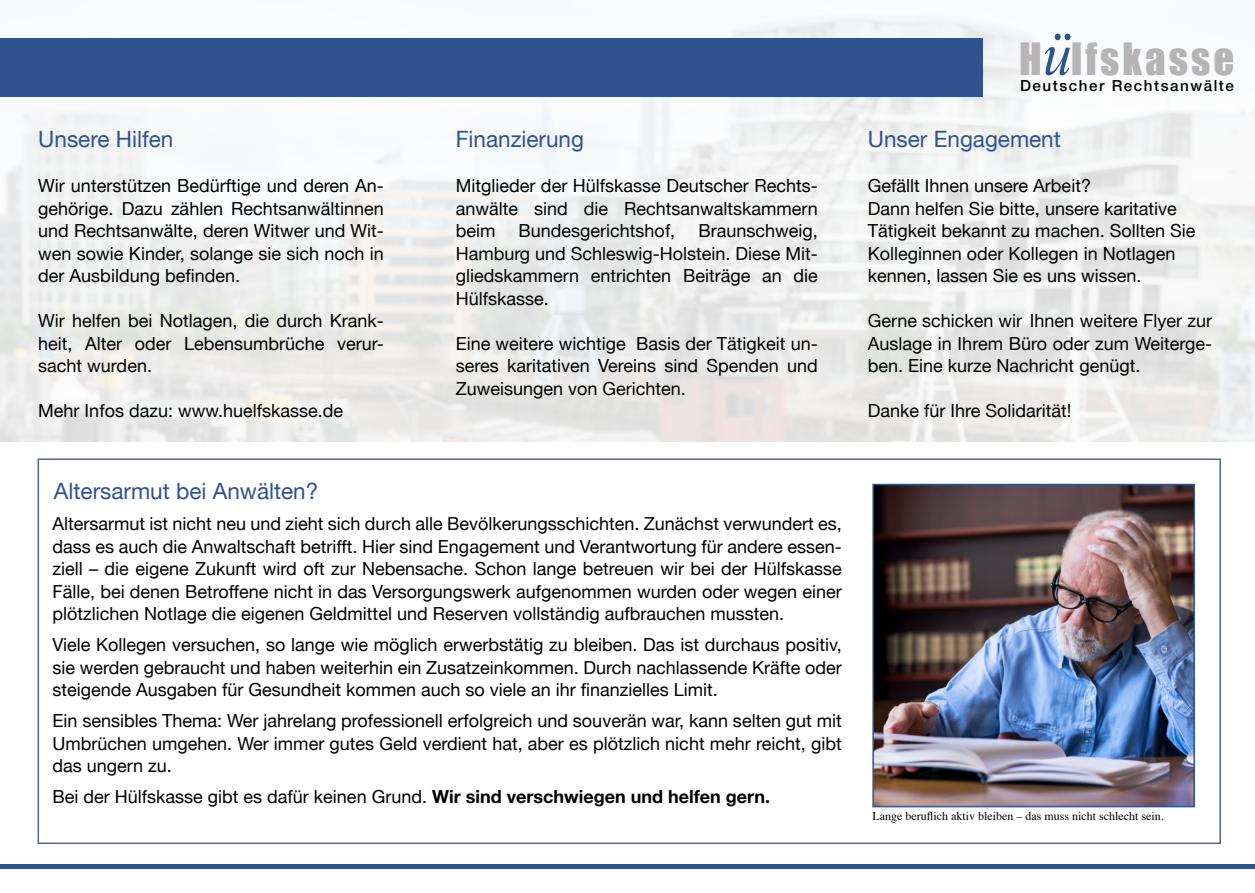
<style>
.page{position:relative;width:1255px;height:893px;background:#fff}
.page>*{position:absolute;margin:0;border:0;box-sizing:border-box;transform-origin:0 0}
.t1{font:40.8px "Impact";letter-spacing:.075em;color:#b6b4b5}
.t2{font:22.5px "Helvetica Neue LT";color:#2f538e}
.t3{font:18px/22.5px "Helvetica Neue LT";color:#000;text-align:justify}
.t4{font:500 15.15px "Helvetica Neue LT";letter-spacing:.1em;color:#000}
.t5{font:12px "Times";color:#000}
.s1{font-family:"Times New Roman";font-style:italic;font-size:62.7px;color:#2f538e}
.s2{font-family:"Helvetica Neue";font-weight:700}
</style>
<div class="page">
<img style="left:0;top:17px;width:1254px;height:424px">
<div style="left:38px;top:458px;width:1182px;height:386px;border:2px solid #50679d"></div>
<div style="left:0;top:38px;width:982px;height:59px;background:#2f538e"></div>
<div style="left:0;top:864px;width:1254px;height:5px;background:#2f538e"></div>
<img style="left:875px;top:487px;width:316px;height:317px">
<div style="left:872px;top:484px;width:322px;height:323px;border:2px solid #2f538e"></div>
<p class="t2" style="left:38px;top:126px;width:137px">Unsere Hilfen</p>
<p class="t3" style="left:38px;top:174px;width:347px">Wir unterstützen Bedürftige und deren An&shy;gehörige. Dazu zählen Rechtsanwältinnen und Rechtsanwälte, deren Witwer und Wit&shy;wen sowie Kinder, solange sie sich noch in der Ausbildung befinden.</p>
<p class="t3" style="left:38px;top:309px;width:347px">Wir helfen bei Notlagen, die durch Krank&shy;heit, Alter oder Lebensumbrüche verur&shy;sacht wurden.</p>
<p class="t3" style="left:38px;top:399px;width:306px">Mehr Infos dazu: www.huelfskasse.de</p>
<p class="t2" style="left:455px;top:126px;width:130px">Finanzierung</p>
<p class="t3" style="left:455px;top:174px;width:363px">Mitglieder der Hülfskasse Deutscher Rechts&shy;anwälte sind die Rechtsanwaltskammern beim</p>
<p class="t3" style="left:518px;top:219px;width:158px">Bundesgerichtshof,</p>
<p class="t3" style="left:455px;top:219px;width:363px;text-indent:243px">Braunschweig, Hamburg und Schleswig-Holstein. Diese Mit&shy;gliedskammern entrichten Beiträge an die Hülfskasse.</p>
<p class="t3" style="left:455px;top:332px;width:363px">Eine weitere wichtige Basis der Tätigkeit un&shy;seres karitativen Vereins sind Spenden und Zuweisungen von Gerichten.</p>
<h1 class="t1" style="left:1018px;top:28px;width:217px">H<span class="s1">ü</span>lfskasse</h1>
<p class="t4" style="left:1020px;top:77px;width:215px">Deutscher Rechtsanwälte</p>
<p class="t2" style="left:867px;top:126px;width:194px">Unser Engagement</p>
<p class="t3" style="left:867px;top:174px;width:329px;text-align:left">Gefällt Ihnen unsere Arbeit?<br>Dann helfen Sie bitte, unsere karitative Tätigkeit bekannt zu machen. Sollten Sie Kolleginnen oder Kollegen in Notlagen kennen, lassen Sie es uns wissen.</p>
<p class="t3" style="left:867px;top:309px;width:346px">Gerne schicken wir Ihnen weitere Flyer zur Auslage in Ihrem Büro oder zum Weiterge&shy;ben. Eine kurze Nachricht genügt.</p>
<p class="t3" style="left:867px;top:399px;width:205px">Danke für Ihre Solidarität!</p>
<p class="t2" style="left:54px;top:478px;width:266px">Altersarmut bei Anwälten?</p>
<p class="t3" style="left:52px;top:512px;width:791px">Altersarmut ist nicht neu und zieht sich durch alle Bevölkerungsschichten. Zunächst verwundert es, dass es auch die Anwaltschaft betrifft. Hier sind Engagement und Verantwortung für andere essen&shy;ziell – die eigene Zukunft wird oft zur Nebensache. Schon lange betreuen wir bei der Hülfskasse Fälle, bei denen Betroffene nicht in das Versorgungswerk aufgenommen wurden oder wegen einer plötzlichen Notlage die eigenen Geldmittel und Reserven vollständig aufbrauchen mussten.</p>
<p class="t3" style="left:52px;top:633px;width:790px">Viele Kollegen versuchen, so lange wie möglich erwerbstätig zu bleiben. Das ist durchaus positiv, sie werden gebraucht und haben weiterhin ein Zusatzeinkommen. Durch nachlassende Kräfte oder steigende Ausgaben für Gesundheit kommen auch so viele an ihr finanzielles Limit.</p>
<p class="t3" style="left:52px;top:709px;width:790px">Ein sensibles Thema: Wer jahrelang professionell erfolgreich und souverän war, kann selten gut mit Umbrüchen umgehen. Wer immer gutes Geld verdient hat, aber es plötzlich nicht mehr reicht, gibt das ungern zu.</p>
<p class="t3" style="left:52px;top:785px;width:719px">Bei der Hülfskasse gibt es dafür keinen Grund. <span class="s2">Wir sind verschwiegen und helfen gern.</span></p>
<p class="t5" style="left:872px;top:804px;width:293px">Lange beruflich aktiv bleiben – das muss nicht schlecht sein.</p>
</div>
